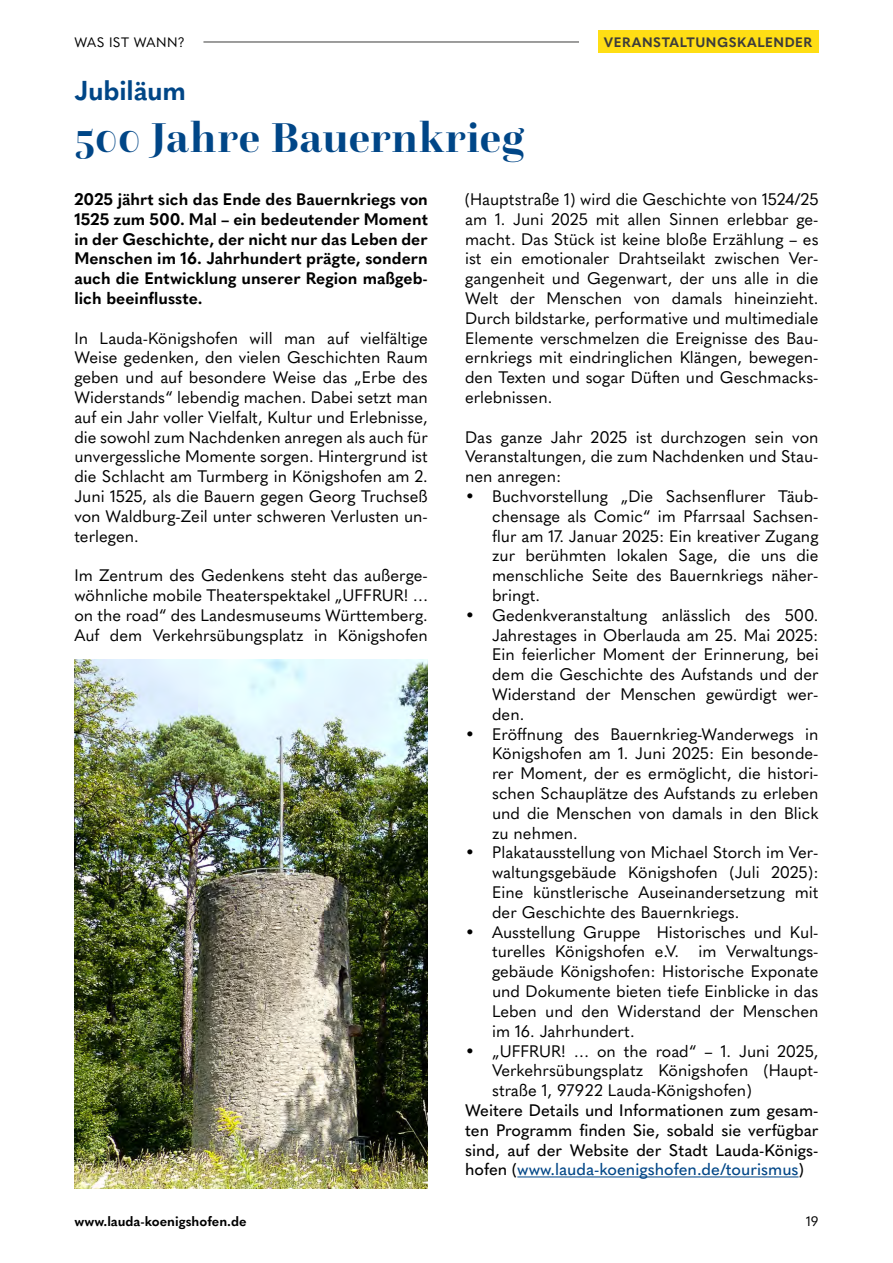
<style>
.page{position:relative;width:893px;height:1263px;background:#fff}
.page>*{position:absolute;margin:0;border:0;box-sizing:border-box;transform-origin:0 0}
.t1{font:700 43.5px "Questa Grande";letter-spacing:.02em;color:#004687}
.t2{font:700 27px "Quasimoda";letter-spacing:-.01em;color:#004687}
.t3{font:16.5px/19.8px "Quasimoda";color:#000;text-align:justify}
.t4{font:700 16.5px/19.8px "Quasimoda";color:#000;text-align:justify}
.t5{font:500 16.5px/19.8px "Quasimoda";color:#000;text-align:justify}
.t6{font:700 13.5px "Quasimoda";color:#000}
.t7{font:700 13.5px "Quasimoda";letter-spacing:.04em;color:#3c3c3b}
.t8{font:13.5px "Quasimoda";letter-spacing:.035em;color:#000}
.s1{color:#004687}
</style>
<div class="page">
<img style="left:74px;top:659px;width:354px;height:529px">
<hr style="left:517px;top:1176px;width:282px;height:1px;background:#004687">
<div style="left:598px;top:31px;width:221px;height:22px;background:#ffde14"></div>
<hr style="left:203px;top:42px;width:376px;height:1px;background:#3c3c3b">
<p class="t8" style="left:74px;top:32px;width:112px">WAS IST WANN?</p>
<p class="t7" style="left:604px;top:32px;width:210px">VERANSTALTUNGSKALENDER</p>
<h2 class="t2" style="left:74px;top:69px;width:113px">Jubiläum</h2>
<h1 class="t1" style="left:74px;top:111px;width:451px">500 Jahre Bauernkrieg</h1>
<p class="t4" style="left:74px;top:188px;width:355px">2025 jährt sich das Ende des Bauernkriegs von 1525 zum 500. Mal – ein bedeutender Moment in der Geschichte, der nicht nur das Leben der Menschen im 16. Jahrhundert prägte, sondern auch die Entwicklung unserer Region maßgeb&shy;lich beeinflusste.</p>
<p class="t3" style="left:74px;top:327px;width:355px">In Lauda-Königshofen will man auf vielfältige Weise gedenken, den vielen Geschichten Raum geben und auf besondere Weise das „Erbe des Widerstands“ lebendig machen. Dabei setzt man auf ein Jahr voller Vielfalt, Kultur und Erlebnisse, die sowohl zum Nachdenken anregen als auch für unvergessliche Momente sorgen. Hintergrund ist die Schlacht am Turmberg in Königshofen am 2.<br>Juni 1525, als die Bauern gegen Georg Truchseß von Waldburg-Zeil unter schweren Verlusten un&shy;terlegen.</p>
<p class="t3" style="left:74px;top:564px;width:355px">Im Zentrum des Gedenkens steht das außerge&shy;wöhnliche mobile Theaterspektakel „UFFRUR! … on the road“ des Landesmuseums Württemberg.<br>Auf dem Verkehrsübungsplatz in Königshofen</p>
<p class="t3" style="left:465px;top:188px;width:355px">(Hauptstraße 1) wird die Geschichte von 1524/25 am 1. Juni 2025 mit allen Sinnen erlebbar ge&shy;macht. Das Stück ist keine bloße Erzählung – es ist ein emotionaler Drahtseilakt zwischen Ver&shy;gangenheit und Gegenwart, der uns alle in die Welt der Menschen von damals hineinzieht.<br>Durch bildstarke, performative und multimediale Elemente verschmelzen die Ereignisse des Bau&shy;ernkriegs mit eindringlichen Klängen, bewegen&shy;den Texten und sogar Düften und Geschmacks&shy;erlebnissen.</p>
<p class="t3" style="left:465px;top:426px;width:355px">Das ganze Jahr 2025 ist durchzogen sein von Veranstaltungen, die zum Nachdenken und Stau&shy;nen anregen:</p>
<p class="t3" style="left:492px;top:485px;width:328px;text-indent:-27px">• Buchvorstellung „Die Sachsenflurer Täub&shy;chensage als Comic“ im Pfarrsaal Sachsen&shy;flur am 17. Januar 2025: Ein kreativer Zugang zur berühmten lokalen Sage, die uns die menschliche Seite des Bauernkriegs näher&shy;bringt.</p>
<p class="t3" style="left:492px;top:604px;width:328px;text-indent:-27px">• Gedenkveranstaltung anlässlich des 500.<br>Jahrestages in Oberlauda am 25. Mai 2025:<br>Ein feierlicher Moment der Erinnerung, bei dem die Geschichte des Aufstands und der Widerstand der Menschen gewürdigt wer&shy;den.</p>
<p class="t3" style="left:492px;top:723px;width:328px;text-indent:-27px">• Eröffnung des Bauernkrieg-Wanderwegs in Königshofen am 1. Juni 2025: Ein besonde&shy;rer Moment, der es ermöglicht, die histori&shy;schen Schauplätze des Aufstands zu erleben und die Menschen von damals in den Blick zu nehmen.</p>
<p class="t3" style="left:492px;top:842px;width:328px;text-indent:-27px">• Plakatausstellung von Michael Storch im Ver&shy;waltungsgebäude Königshofen (Juli 2025):<br>Eine künstlerische Auseinandersetzung mit der Geschichte des Bauernkriegs.</p>
<p class="t3" style="left:492px;top:921px;width:328px;text-indent:-27px">• Ausstellung Gruppe Historisches und Kul&shy;turelles Königshofen e.V. im Verwaltungs&shy;gebäude Königshofen: Historische Exponate und Dokumente bieten tiefe Einblicke in das Leben und den Widerstand der Menschen im 16. Jahrhundert.</p>
<p class="t3" style="left:492px;top:1040px;width:328px;text-indent:-27px">• „UFFRUR! … on the road“ – 1. Juni 2025, Verkehrsübungsplatz Königshofen (Haupt&shy;straße 1, 97922 Lauda-Königshofen)</p>
<p class="t5" style="left:465px;top:1099px;width:355px">Weitere Details und Informationen zum gesam&shy;ten Programm finden Sie, sobald sie verfügbar sind, auf der Website der Stadt Lauda-Königs&shy;hofen (<span class="s1">www.lauda-koenigshofen.de/tourismus</span>)</p>
<p class="t6" style="left:74px;top:1210px;width:174px">www.lauda-koenigshofen.de</p>
<p class="t8" style="left:806px;top:1211px;width:14px">19</p>
</div>
